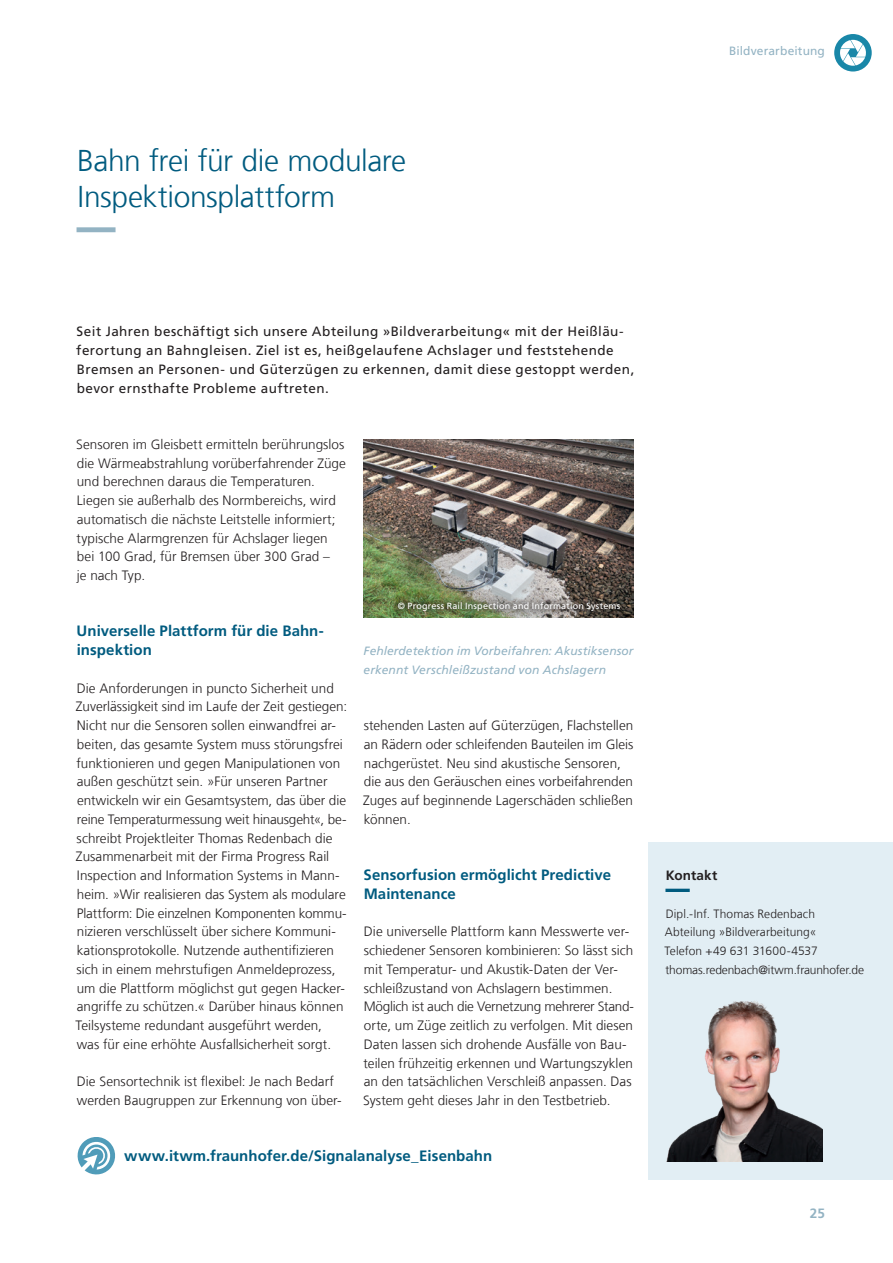
<style>
.page{position:relative;width:893px;height:1263px;background:#fff}
.page>*{position:absolute;margin:0;border:0;box-sizing:border-box;transform-origin:0 0}
.Ueberschrift_20_24_b{font:300 30px/36px "Frutiger LT Com";letter-spacing:-.015em;color:#005b7f}
.Zwischenueberschrift{font:700 15px/18.8px "Frutiger LT Com";letter-spacing:.005em;color:#005b7f}
.Fliesstext_9_12_5_sc{font:300 13.5px/18.8px "Frutiger LT Com";color:#231f20}
.Introtext_9_12_5_sch{font:13.5px/18.8px "Frutiger LT Com";letter-spacing:.035em;color:#231f20}
.Infokasten_klein_Ueb{font:700 13.5px "Frutiger LT Com";letter-spacing:.005em;color:#231f20}
.t1{font:700 13.5px "Frutiger LT Com";color:#93b3c3}
.Infokasten_klein_Fli{font:300 12px/18.8px "Frutiger LT Com";color:#231f20}
.Bildtext_Marginal_8{font:italic 12px/18.8px "Frutiger LT Com";letter-spacing:.01em;color:#93b3c3}
.Kolumne{font:12px "Frutiger LT Com";letter-spacing:.01em;color:#93b3c3}
._12_Grafiktext{font:9px "Frutiger LT Com";letter-spacing:.025em;color:#fff}
</style>
<div class="page">
<svg style="left:77px;top:227px;width:39px;height:5px"></svg>
<img style="left:364px;top:439px;width:270px;height:179px">
<svg style="left:77px;top:1137px;width:38px;height:38px"></svg>
<div style="left:648px;top:843px;width:245px;height:337px;background:#e2eef4"></div>
<svg style="left:665px;top:889px;width:25px;height:3px"></svg>
<img style="left:666px;top:1001px;width:157px;height:160px">
<div style="left:389px;top:594px;width:240px;height:26px;background:#231f20;opacity:.7"></div>
<svg style="left:834px;top:34px;width:38px;height:38px"></svg>
<p class="Ueberschrift_20_24_b" style="left:77px;top:143px;width:331px">Bahn frei für die modulare<br>Inspektionsplattform</p>
<p class="Kolumne" style="left:729px;top:44px;width:97px">Bildverarbeitung</p>
<p class="Introtext_9_12_5_sch" style="left:76px;top:322px;width:560px">Seit Jahren beschäftigt sich unsere Abteilung »Bildverarbeitung« mit der Heißläu&shy;ferortung an Bahngleisen. Ziel ist es, heißgelaufene Achslager und feststehende Bremsen an Personen- und Güterzügen zu erkennen, damit diese gestoppt werden, bevor ernsthafte Probleme auftreten.</p>
<p class="Fliesstext_9_12_5_sc" style="left:76px;top:435px;width:271px">Sensoren im Gleisbett ermitteln berührungslos die Wärmeabstrahlung vorüberfahrender Züge und berechnen daraus die Temperaturen.<br>Liegen sie außerhalb des Normbereichs, wird automatisch die nächste Leitstelle informiert; typische Alarmgrenzen für Achslager liegen bei 100 Grad, für Bremsen über 300 Grad –<br>je nach Typ.</p>
<p class="Zwischenueberschrift" style="left:77px;top:622px;width:249px">Universelle Plattform für die Bahn&shy;inspektion</p>
<p class="Fliesstext_9_12_5_sc" style="left:75px;top:679px;width:273px">Die Anforderungen in puncto Sicherheit und Zuverlässigkeit sind im Laufe der Zeit gestiegen:<br>Nicht nur die Sensoren sollen einwandfrei ar&shy;beiten, das gesamte System muss störungsfrei funktionieren und gegen Manipulationen von außen geschützt sein. »Für unseren Partner entwickeln wir ein Gesamtsystem, das über die reine Temperaturmessung weit hinausgeht«, be&shy;schreibt Projektleiter Thomas Redenbach die Zusammenarbeit mit der Firma Progress Rail Inspection and Information Systems in Mann&shy;heim. »Wir realisieren das System als modulare Plattform: Die einzelnen Komponenten kommu&shy;nizieren verschlüsselt über sichere Kommuni&shy;kationsprotokolle. Nutzende authentifizieren sich in einem mehrstufigen Anmeldeprozess, um die Plattform möglichst gut gegen Hacker&shy;angriffe zu schützen.« Darüber hinaus können Teilsysteme redundant ausgeführt werden, was für eine erhöhte Ausfallsicherheit sorgt.</p>
<p class="Fliesstext_9_12_5_sc" style="left:77px;top:1072px;width:266px">Die Sensortechnik ist flexibel: Je nach Bedarf werden Baugruppen zur Erkennung von über-</p>
<p class="_12_Grafiktext" style="left:398px;top:601px;width:224px">© Progress Rail Inspection and Information Systems</p>
<p class="Bildtext_Marginal_8" style="left:364px;top:642px;width:271px">Fehlerdetektion im Vorbeifahren: Akustiksensor erkennt Verschleißzustand von Achslagern</p>
<p class="Fliesstext_9_12_5_sc" style="left:363px;top:716px;width:272px">stehenden Lasten auf Güterzügen, Flachstellen an Rädern oder schleifenden Bauteilen im Gleis nachgerüstet. Neu sind akustische Sensoren, die aus den Geräuschen eines vorbeifahrenden Zuges auf beginnende Lagerschäden schließen können.</p>
<p class="Zwischenueberschrift" style="left:364px;top:866px;width:249px">Sensorfusion ermöglicht Predictive<br>Maintenance</p>
<p class="Fliesstext_9_12_5_sc" style="left:363px;top:922px;width:272px">Die universelle Plattform kann Messwerte ver&shy;schiedener Sensoren kombinieren: So lässt sich mit Temperatur- und Akustik-Daten der Ver&shy;schleißzustand von Achslagern bestimmen.<br>Möglich ist auch die Vernetzung mehrerer Stand&shy;orte, um Züge zeitlich zu verfolgen. Mit diesen Daten lassen sich drohende Ausfälle von Bau&shy;teilen frühzeitig erkennen und Wartungszyklen an den tatsächlichen Verschleiß anpassen. Das System geht dieses Jahr in den Testbetrieb.</p>
<p class="Zwischenueberschrift" style="left:124px;top:1147px;width:370px">www.itwm.fraunhofer.de/Signalanalyse_Eisenbahn</p>
<p class="Infokasten_klein_Ueb" style="left:666px;top:867px;width:53px">Kontakt</p>
<p class="Infokasten_klein_Fli" style="left:666px;top:904px;width:151px">Dipl.-Inf. Thomas Redenbach</p>
<p class="Infokasten_klein_Fli" style="left:665px;top:923px;width:153px">Abteilung »Bildverarbeitung«</p>
<p class="Infokasten_klein_Fli" style="left:664px;top:942px;width:201px">Telefon +49 631 31600-4537 thomas.redenbach@itwm.fraunhofer.de</p>
<p class="t1" style="left:810px;top:1205px;width:17px">25</p>
</div>
